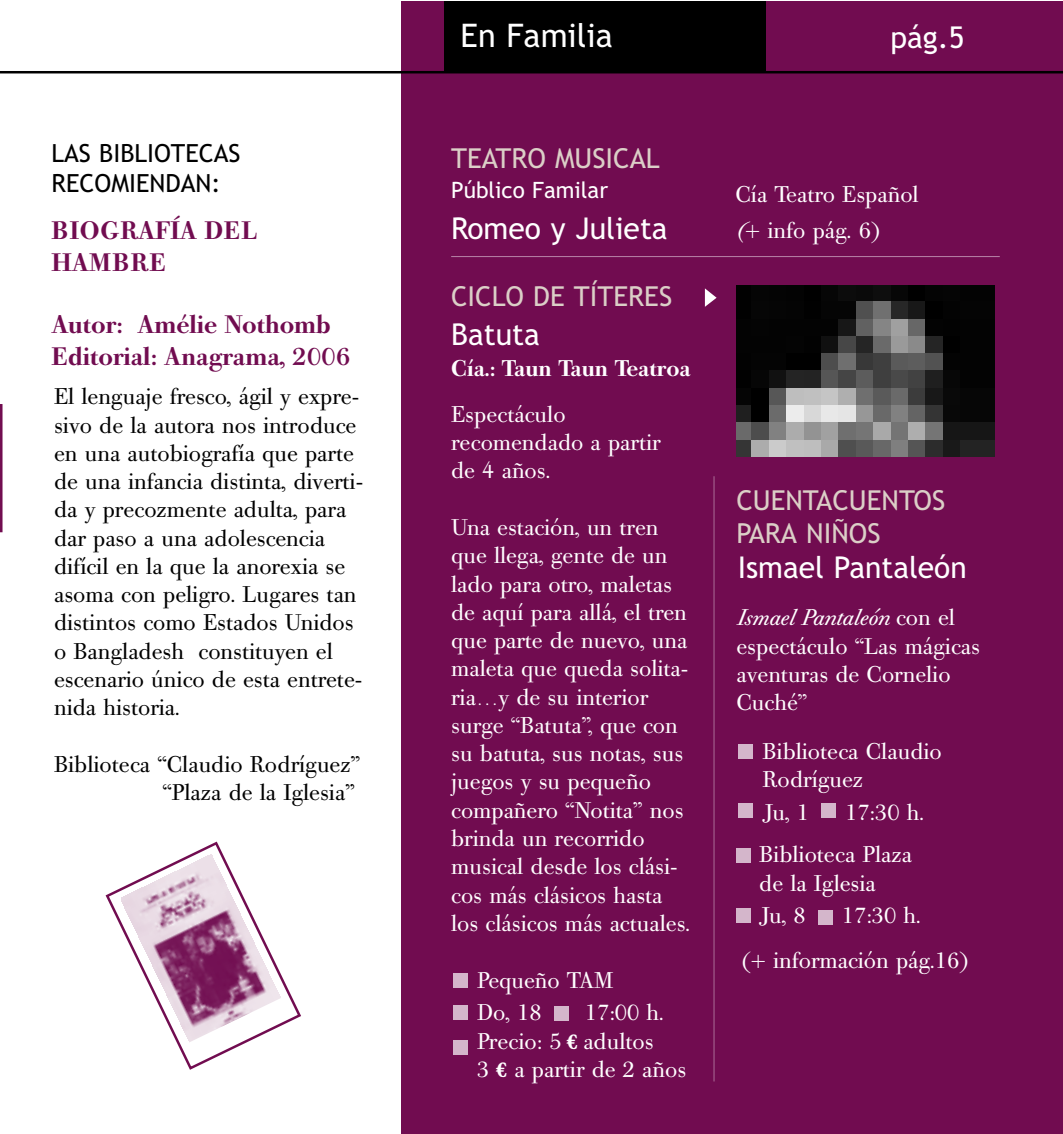
<style>
.page{position:relative;width:1063px;height:1134px;background:#fff}
.page>*{position:absolute;margin:0;border:0;box-sizing:border-box;transform-origin:0 0}
.t1{font:32.5px "Trebuchet MS";color:#fff}
.t2{font:30px "Trebuchet MS";color:#fff}
.t3{font:27.5px/33px "Trebuchet MS";color:#dbcfc7}
.t4{font:500 25px/31.5px "Bodoni Old Face BE";color:#710c50}
.t5{font:25px/30px "Trebuchet MS";color:#000}
.t6{font:500 25px/31.5px "Bodoni Old Face BE";letter-spacing:.02em;color:#710c50}
.t7{font:22.5px/28.2px "Bodoni Old Face BE";color:#fff}
.t8{font:22.5px/28.2px "Bodoni Old Face BE";color:#000}
.t9{font:500 22.5px "Bodoni Old Face BE";color:#fff}
.t10{font:22.5px "Trebuchet MS";color:#fff}
.s1{font-family:"Garamond";font-weight:700}
.s2{font-style:italic}
</style>
<div class="page">
<div style="left:402px;top:1px;width:660px;height:1133px;background:#710c50"></div>
<div style="left:445px;top:1px;width:321px;height:71px;background:#000"></div>
<div style="left:453px;top:973px;width:15px;height:15px;background:#d4b6cb"></div>
<div style="left:453px;top:1005px;width:15px;height:15px;background:#d4b6cb"></div>
<div style="left:554px;top:1006px;width:15px;height:15px;background:#d4b6cb"></div>
<div style="left:453px;top:1039px;width:15px;height:15px;background:#d4b6cb"></div>
<div style="left:738px;top:744px;width:15px;height:15px;background:#d4b6cb"></div>
<div style="left:738px;top:803px;width:15px;height:15px;background:#d4b6cb"></div>
<div style="left:736px;top:848px;width:15px;height:15px;background:#d4b6cb"></div>
<div style="left:736px;top:908px;width:15px;height:15px;background:#d4b6cb"></div>
<div style="left:818px;top:910px;width:15px;height:15px;background:#d4b6cb"></div>
<div style="left:821px;top:803px;width:15px;height:15px;background:#d4b6cb"></div>
<hr style="left:0;top:71px;width:1062px;height:2px;background:#000">
<svg style="left:0;top:404px;width:3px;height:128px"></svg>
<svg style="left:105px;top:841px;width:196px;height:229px"></svg>
<img style="left:736px;top:286px;width:258px;height:170px">
<hr style="left:451px;top:256px;width:549px;height:1px;background:#b885a8">
<hr style="left:714px;top:476px;width:1px;height:605px;background:#aa6d96">
<svg style="left:705px;top:288px;width:12px;height:19px"></svg>
<h1 class="t1" style="left:461px;top:17px;width:154px">En Familia</h1>
<h2 class="t2" style="left:890px;top:20px;width:76px">pág.5</h2>
<p class="t5" style="left:52px;top:138px;width:191px">LAS BIBLIOTECAS<br>RECOMIENDAN:</p>
<p class="t3" style="left:451px;top:142px;width:210px">TEATRO MUSICAL</p>
<p class="t10" style="left:451px;top:177px;width:159px">Público Familar</p>
<p class="t6" style="left:52px;top:218px;width:207px">BIOGRAFÍA DEL<br>HAMBRE</p>
<p class="t4" style="left:52px;top:312px;width:301px">Autor: Amélie Nothomb<br>Editorial: Anagrama, 2006</p>
<p class="t8" style="left:54px;top:385px;width:311px">El lenguaje fresco, ágil y expre&shy;sivo de la autora nos introduce en una autobiografía que parte de una infancia distinta, diverti&shy;da y precozmente adulta, para dar paso a una adolescencia difícil en la que la anorexia se asoma con peligro. Lugares tan distintos como Estados Unidos o Bangladesh constituyen el escenario único de esta entrete&shy;nida historia.</p>
<p class="t8" style="left:54px;top:752px;width:308px;text-align:right">Biblioteca “Claudio Rodríguez” “Plaza de la Iglesia”</p>
<h2 class="t2" style="left:451px;top:211px;width:218px">Romeo y Julieta</h2>
<p class="t3" style="left:451px;top:280px;width:223px">CICLO DE TÍTERES</p>
<h2 class="t2" style="left:451px;top:317px;width:90px">Batuta</h2>
<p class="t9" style="left:451px;top:359px;width:241px">Cía.: Taun Taun Teatroa</p>
<p class="t7" style="left:451px;top:403px;width:211px">Espectáculo recomendado a partir de 4 años.</p>
<p class="t7" style="left:451px;top:516px;width:241px">Una estación, un tren que llega, gente de un lado para otro, maletas de aquí para allá, el tren que parte de nuevo, una maleta que queda solita&shy;ria…y de su interior surge “Batuta”, que con su batuta, sus notas, sus juegos y su pequeño compañero “Notita” nos brinda un recorrido musical desde los clási&shy;cos más clásicos hasta los clásicos más actuales.</p>
<p class="t7" style="left:477px;top:966px;width:138px;line-height:32.5px">Pequeño TAM<br>Do, 18</p>
<p class="t7" style="left:477px;top:1001px;width:211px;text-indent:108px">17:00 h.<br>Precio: 5 <span class="s1">€</span> adultos<br>3 <span class="s1">€</span> a partir de 2 años</p>
<p class="t7" style="left:735px;top:179px;width:185px;line-height:35.8px">Cía Teatro Español <span class="s2">(</span>+ info pág. 6)</p>
<p class="t3" style="left:736px;top:484px;width:210px">CUENTACUENTOS<br>PARA NIÑOS</p>
<h2 class="t2" style="left:738px;top:550px;width:231px">Ismael Pantaleón</h2>
<p class="t7" style="left:736px;top:606px;width:245px"><span class="s2">Ismael Pantaleón</span> con el espectáculo “Las mágicas aventuras de Cornelio<br>Cuché”</p>
<p class="t7" style="left:763px;top:739px;width:181px">Biblioteca Claudio<br>Rodríguez</p>
<p class="t7" style="left:763px;top:800px;width:48px">Ju, 1</p>
<p class="t7" style="left:759px;top:793px;width:166px;line-height:42.8px;text-indent:86px">17:30 h.<br>Biblioteca Plaza</p>
<p class="t7" style="left:759px;top:869px;width:118px;line-height:32.5px">de la Iglesia<br>Ju, 8</p>
<p class="t7" style="left:842px;top:904px;width:80px">17:30 h.</p>
<p class="t7" style="left:741px;top:949px;width:229px">(+ información pág.16)</p>
</div>
